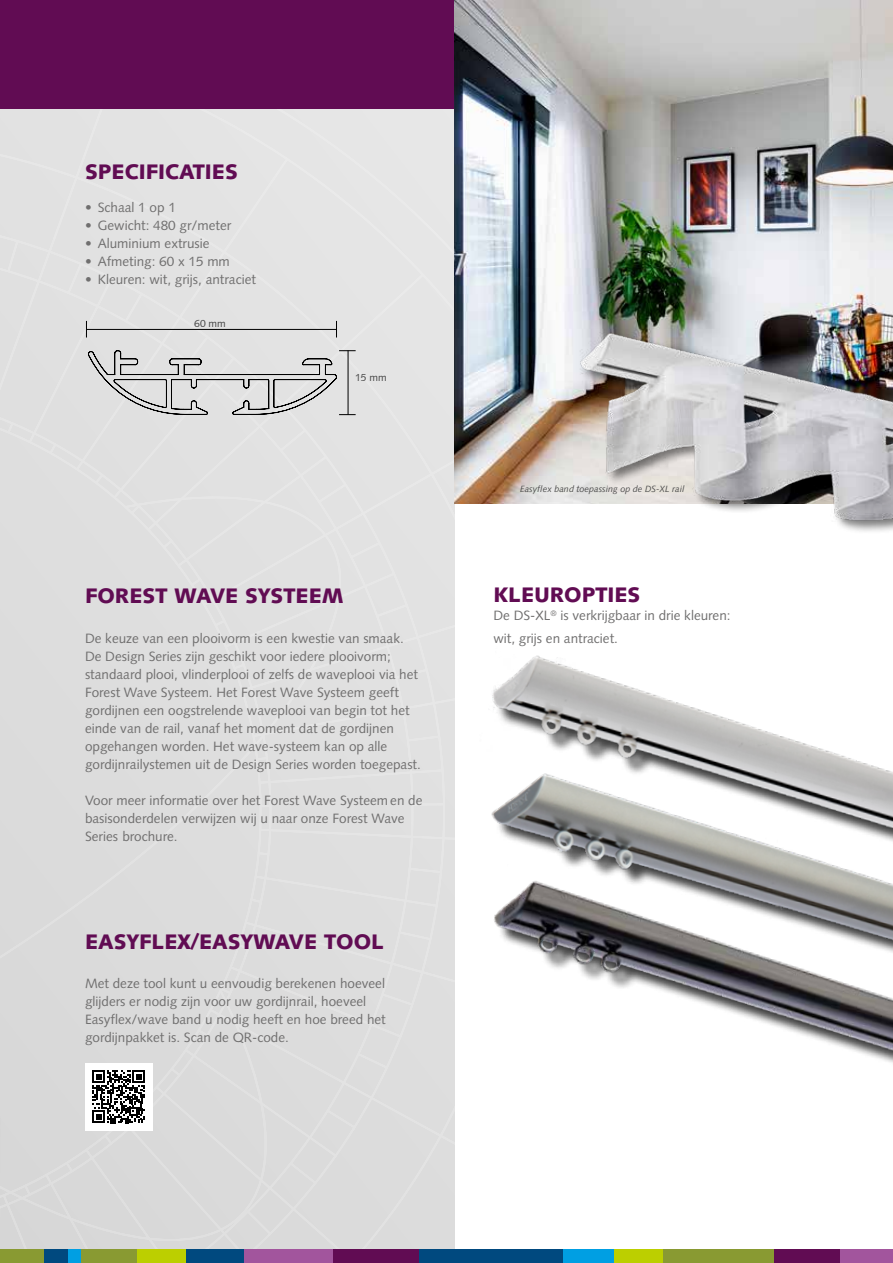
<style>
.page{position:relative;width:893px;height:1263px;background:#fff}
.page>*{position:absolute;margin:0;border:0;box-sizing:border-box;transform-origin:0 0}
.t1{font:900 21px "Syntax";color:#610c53}
.t2{font:13.5px/18px "Syntax";color:#706f6f}
.t3{font:10.35px "Syntax";color:#000}
.t4{font:italic 9px "Syntax";color:#4d4d4d}
</style>
<div class="page">
<div style="left:0;top:108px;width:455px;height:1142px;background:#e0e0e0"></div>
<div style="left:0;top:0;width:459px;height:108px;background:#610c53"></div>
<div style="left:1px;top:929px;width:271px;height:321px;background:#dadada"></div>
<div style="left:243px;top:1250px;width:90px;height:13px;background:#a2559d"></div>
<div style="left:836px;top:1250px;width:57px;height:13px;background:#a2559d"></div>
<div style="left:0;top:1250px;width:44px;height:13px;background:#899a32"></div>
<div style="left:68px;top:1250px;width:13px;height:13px;background:#009fe3"></div>
<div style="left:562px;top:1250px;width:52px;height:13px;background:#009fe3"></div>
<div style="left:186px;top:1250px;width:58px;height:13px;background:#00497f"></div>
<div style="left:418px;top:1250px;width:144px;height:13px;background:#00497f"></div>
<div style="left:44px;top:1250px;width:24px;height:13px;background:#00497f"></div>
<div style="left:333px;top:1250px;width:85px;height:13px;background:#610c53"></div>
<div style="left:774px;top:1250px;width:66px;height:13px;background:#610c53"></div>
<div style="left:81px;top:1250px;width:57px;height:13px;background:#899a32"></div>
<div style="left:662px;top:1250px;width:112px;height:13px;background:#899a32"></div>
<div style="left:138px;top:1250px;width:48px;height:13px;background:#bccf00"></div>
<div style="left:614px;top:1250px;width:49px;height:13px;background:#bccf00"></div>
<svg style="left:336px;top:321px;width:1px;height:16px"></svg>
<svg style="left:86px;top:321px;width:1px;height:16px"></svg>
<hr style="left:87px;top:329px;width:249px;height:1px;background:#000">
<img style="left:455px;top:0;width:438px;height:463px">
<img style="left:412px;top:754px;width:481px;height:479px">
<div style="left:496px;top:777px;width:397px;height:223px;background:#000;opacity:.75"></div>
<img style="left:439px;top:891px;width:454px;height:90px">
<div style="left:485px;top:656px;width:408px;height:240px;background:#000;opacity:.75"></div>
<img style="left:430px;top:463px;width:463px;height:428px">
<img style="left:572px;top:332px;width:321px;height:221px">
<img style="left:0;top:891px;width:1px;height:47px">
<div style="left:0;top:938px;width:89px;height:312px;background:#d8d8d8"></div>
<div style="left:85px;top:1063px;width:67px;height:67px;background:#fff"></div>
<svg style="left:92px;top:1070px;width:53px;height:53px"></svg>
<svg style="left:88px;top:350px;width:268px;height:65px;background:#c9c9c9"></svg>
<h1 class="t1" style="left:85px;top:160px;width:154px">SPECIFICATIES</h1>
<p class="t2" style="left:85px;top:199px;width:92px">• Schaal 1 op 1</p>
<p class="t2" style="left:85px;top:217px;width:148px">• Gewicht: 480 gr/meter</p>
<p class="t2" style="left:85px;top:235px;width:126px">• Aluminium extrusie</p>
<p class="t2" style="left:85px;top:253px;width:146px">• Afmeting: 60 x 15 mm</p>
<p class="t2" style="left:85px;top:271px;width:172px">• Kleuren: wit, grijs, antraciet</p>
<p class="t3" style="left:194px;top:317px;width:33px">60 mm</p>
<p class="t3" style="left:355px;top:371px;width:33px">15 mm</p>
<h1 class="t1" style="left:85px;top:583px;width:260px">FOREST WAVE SYSTEEM</h1>
<p class="t2" style="left:85px;top:629px;width:337px">De keuze van een plooivorm is een kwestie van smaak.<br>De Design Series zijn geschikt voor iedere plooivorm; standaard plooi, vlinderplooi of zelfs de waveplooi via het Forest Wave Systeem. Het Forest Wave Systeem geeft gordijnen een oogstrelende waveplooi van begin tot het einde van de rail, vanaf het moment dat de gordijnen opgehangen worden. Het wave-systeem kan op alle gordijnrailystemen uit de Design Series worden toegepast.</p>
<p class="t2" style="left:85px;top:791px;width:339px">Voor meer informatie over het Forest Wave Systeem en de basisonderdelen verwijzen wij u naar onze Forest Wave<br>Series brochure.</p>
<h1 class="t1" style="left:85px;top:929px;width:300px">EASYFLEX/EASYWAVE TOOL</h1>
<p class="t2" style="left:85px;top:974px;width:302px">Met deze tool kunt u eenvoudig berekenen hoeveel glijders er nodig zijn voor uw gordijnrail, hoeveel Easyflex/wave band u nodig heeft en hoe breed het gordijnpakket is. Scan de QR-code.</p>
<p class="t4" style="left:520px;top:483px;width:166px">Easyflex band toepassing op de DS-XL rail</p>
<h1 class="t1" style="left:493px;top:582px;width:148px">KLEUROPTIES</h1>
<p class="t2" style="left:493px;top:604px;width:239px;line-height:22.5px">De DS-XL<sup>®</sup> is verkrijgbaar in drie kleuren: wit, grijs en antraciet.</p>
</div>
